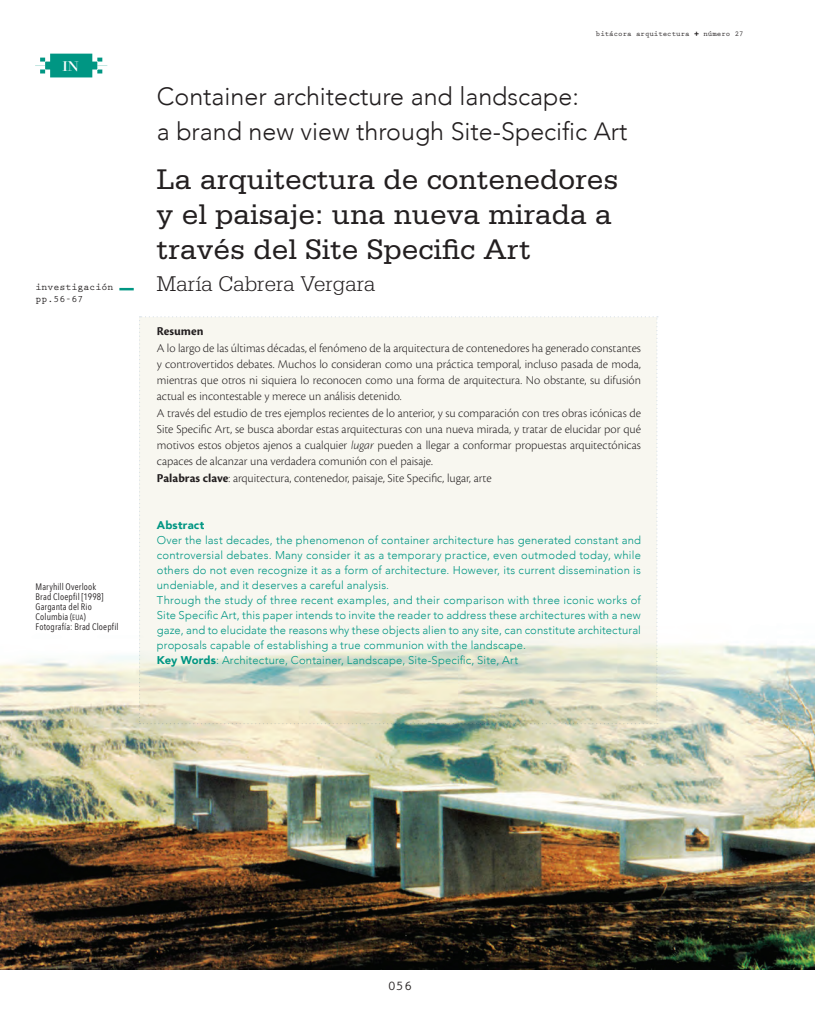
<style>
.page{position:relative;width:815px;height:1028px;background:#fff}
.page>*{position:absolute;margin:0;border:0;box-sizing:border-box;transform-origin:0 0}
.Titulos{font:30px/35px "Serifa Std";color:#231f20}
.Titulos_inglés{font:300 25px "Avenir";color:#231f20}
.autores{font:300 22.5px "Serifa Std";color:#231f20}
.t1{font:15px "Acanthus";color:#fff}
.t2{font:700 13.75px "Prestige Elite Std";color:#231f20}
.resumena_español{font:300 12.5px/16.2px "Cronos Pro";color:#231f20;text-align:justify}
.resumena_español-2{font:700 12.5px "Cronos Pro";color:#231f20}
.resumen_ingles{font:300 11.25px/15px "Avenir";letter-spacing:.015em;color:#009683;text-align:justify}
.resumen_ingles-2{font:900 11.25px "Avenir";letter-spacing:.02em;color:#009683}
.t3{font:700 10px/11.5px "Prestige Elite Std";color:#231f20}
.pie_de_fotos{font:9.38px "Avenir Next Condensed";letter-spacing:.015em;color:#231f20}
.t4{font:700 7.5px "Prestige Elite Std";letter-spacing:-.005em;color:#231f20}
.s1{font-family:"Avenir Next Condensed Regular SC800";font-size:7.5px}
.s2{font-family:"Avenir Next Condensed"}
.s3{font-style:italic}
.s4{font-weight:700}
.s5{font-weight:900}
</style>
<div class="page">
<img style="left:0;top:644px;width:815px;height:325px">
<svg style="left:139px;top:316px;width:519px;height:408px"></svg>
<svg style="left:119px;top:288px;width:15px;height:2px"></svg>
<svg style="left:35px;top:54px;width:72px;height:23px"></svg>
<p class="t1" style="left:63px;top:59px;width:18px">IN</p>
<p class="t3" style="left:36px;top:282px;width:79px">investigación pp.56-67</p>
<p class="pie_de_fotos" style="left:36px;top:581px;width:62px">Maryhill Overlook</p>
<p class="pie_de_fotos" style="left:36px;top:591px;width:70px">Brad Cloepfil [1998]</p>
<p class="pie_de_fotos" style="left:36px;top:601px;width:58px">Garganta del Rio</p>
<p class="pie_de_fotos" style="left:36px;top:611px;width:52px">Columbia (<span class="s1">EUA</span>)</p>
<p class="pie_de_fotos" style="left:36px;top:621px;width:85px">Fotografía: Brad Cloepfil</p>
<p class="t4" style="left:596px;top:30px;width:149px">bitácora arquitectura <span class="s2">+</span> número 27</p>
<p class="Titulos_inglés" style="left:157px;top:82px;width:423px">Container architecture and landscape:</p>
<p class="Titulos_inglés" style="left:157px;top:117px;width:472px">a brand new view through Site-Specific Art</p>
<p class="Titulos" style="left:157px;top:162px;width:463px">La arquitectura de contenedores y el paisaje: una nueva mirada a través del Site Specific Art</p>
<p class="autores" style="left:157px;top:271px;width:220px">María Cabrera Vergara</p>
<p class="resumena_español-2" style="left:157px;top:324px;width:48px">Resumen</p>
<p class="resumena_español" style="left:157px;top:340px;width:486px">A lo largo de las últimas décadas, el fenómeno de la arquitectura de contenedores ha generado constantes y controvertidos debates. Muchos lo consideran como una práctica temporal, incluso pasada de moda, mientras que otros ni siquiera lo reconocen como una forma de arquitectura. No obstante, su difusión actual es incontestable y merece un análisis detenido.</p>
<p class="resumena_español" style="left:157px;top:405px;width:486px">A través del estudio de tres ejemplos recientes de lo anterior, y su comparación con tres obras icónicas de Site Specific Art, se busca abordar estas arquitecturas con una nueva mirada, y tratar de elucidar por qué motivos estos objetos ajenos a cualquier <span class="s3">lugar</span> pueden a llegar a conformar propuestas arquitectónicas capaces de alcanzar una verdadera comunión con el paisaje.</p>
<p class="resumena_español" style="left:157px;top:470px;width:336px"><span class="s4">Palabras clave</span>: arquitectura, contenedor, paisaje, Site Specific, lugar, arte</p>
<p class="resumen_ingles-2" style="left:157px;top:516px;width:49px">Abstract</p>
<p class="resumen_ingles" style="left:157px;top:533px;width:486px">Over the last decades, the phenomenon of container architecture has generated constant and controversial debates. Many consider it as a temporary practice, even outmoded today, while others do not even recognize it as a form of architecture. However, its current dissemination is undeniable, and it deserves a careful analysis.</p>
<p class="resumen_ingles" style="left:157px;top:593px;width:485px">Through the study of three recent examples, and their comparison with three iconic works of Site Specific Art, this paper intends to invite the reader to address these architectures with a new gaze, and to elucidate the reasons why these objects alien to any site, can constitute architectural proposals capable of establishing a true communion with the landscape.</p>
<p class="resumen_ingles" style="left:157px;top:653px;width:363px"><span class="s5">Key Words</span>: Architecture, Container, Landscape, Site-Specific, Site, Art</p>
<p class="t2" style="left:388px;top:978px;width:26px">056</p>
</div>
